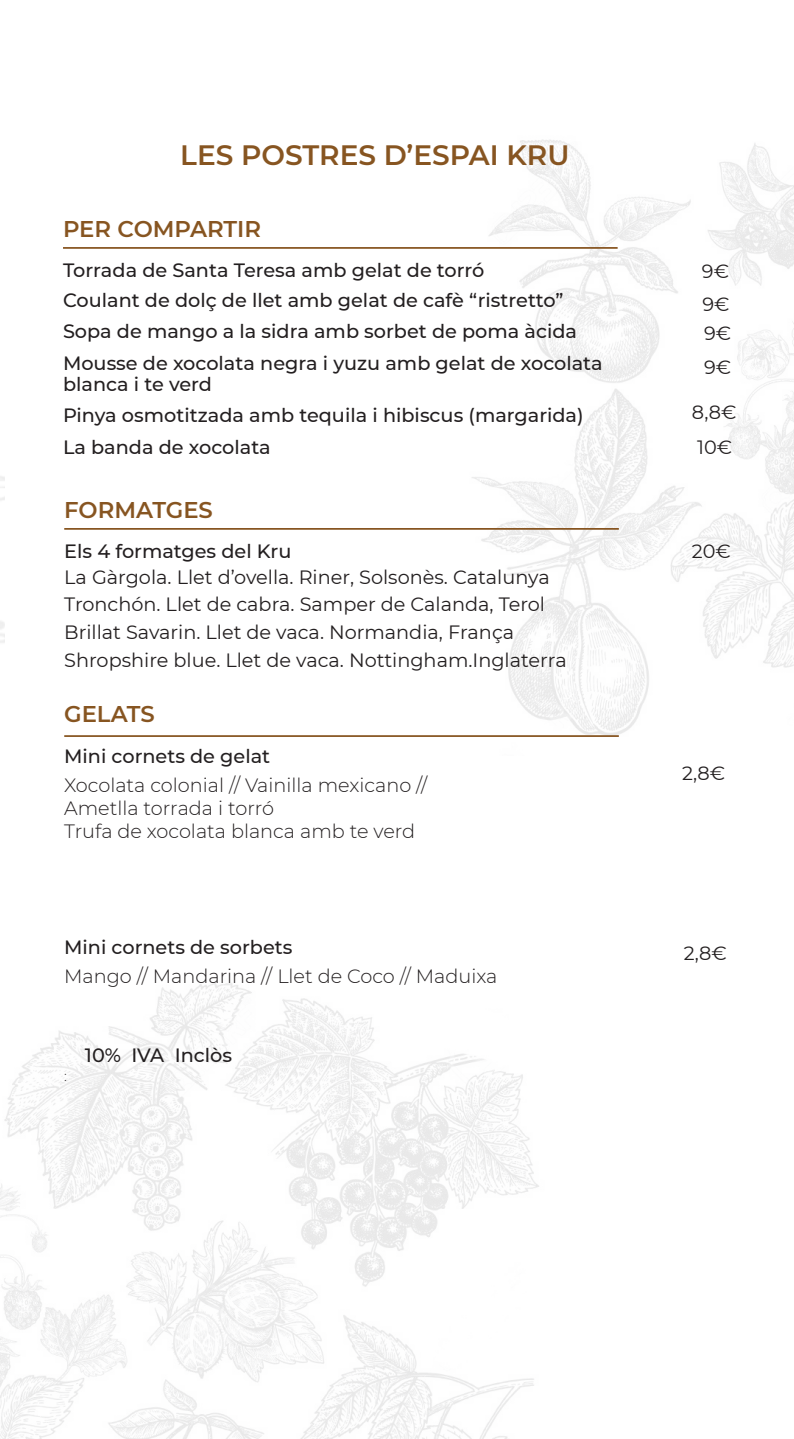
<style>
.page{position:relative;width:794px;height:1439px;background:#fff}
.page>*{position:absolute;margin:0;border:0;box-sizing:border-box;transform-origin:0 0}
.t1{font:600 28px "Montserrat";color:#875521}
.t2{font:600 22.75px "Montserrat";color:#875521}
.t3{font:500 19.25px/31.5px "Montserrat";color:#231f20}
.t4{font:19.25px/26.2px "Montserrat";color:#231f20}
.t5{font:300 19.25px/22.8px "Montserrat";color:#231f20}
.t6{font:300 14px "Montserrat";color:#231f20}
</style>
<div class="page">
<img style="left:472px;top:139px;width:322px;height:596px">
<img style="left:0;top:983px;width:539px;height:456px">
<hr style="left:63px;top:247px;width:554px;height:2px;background:#875521">
<hr style="left:64px;top:528px;width:555px;height:2px;background:#875521">
<hr style="left:64px;top:735px;width:555px;height:2px;background:#875521">
<h1 class="t1" style="left:180px;top:137px;width:391px">LES POSTRES D’ESPAI KRU</h1>
<p class="t2" style="left:63px;top:215px;width:200px">PER COMPARTIR</p>
<p class="t3" style="left:63px;top:255px;width:502px;line-height:29.8px">Torrada de Santa Teresa amb gelat de torró<br>Coulant de dolç de llet amb gelat de cafè “ristretto”</p>
<p class="t3" style="left:63px;top:316px;width:541px">Sopa de mango a la sidra amb sorbet de poma àcida<br>Mousse de xocolata negra i yuzu amb gelat de xocolata</p>
<p class="t3" style="left:63px;top:368px;width:522px">blanca i te verd<br>Pinya osmotitzada amb tequila i hibiscus (margarida)<br>La banda de xocolata</p>
<p class="t2" style="left:64px;top:496px;width:150px">FORMATGES</p>
<p class="t3" style="left:64px;top:535px;width:229px">Els 4 formatges del Kru</p>
<p class="t4" style="left:64px;top:564px;width:487px">La Gàrgola. Llet d’ovella. Riner, Solsonès. Catalunya<br>Tronchón. Llet de cabra. Samper de Calanda, Terol</p>
<p class="t4" style="left:64px;top:618px;width:504px;line-height:28px">Brillat Savarin. Llet de vaca. Normandia, França<br>Shropshire blue. Llet de vaca. Nottingham.Inglaterra</p>
<p class="t2" style="left:64px;top:700px;width:92px">GELATS</p>
<p class="t3" style="left:64px;top:740px;width:207px">Mini cornets de gelat</p>
<p class="t5" style="left:64px;top:774px;width:365px">Xocolata colonial // Vainilla mexicano //<br>Ametlla torrada i torró<br>Trufa de xocolata blanca amb te verd</p>
<p class="t3" style="left:64px;top:931px;width:230px">Mini cornets de sorbets</p>
<p class="t5" style="left:64px;top:965px;width:435px">Mango // Mandarina // Llet de Coco // Maduixa</p>
<p class="t6" style="left:64px;top:1067px;width:4px">:</p>
<p class="t3" style="left:85px;top:1039px;width:149px">10% IVA Inclòs</p>
<p class="t4" style="left:702px;top:254px;width:29px;line-height:32.9px">9€<br>9€</p>
<p class="t4" style="left:704px;top:315px;width:29px;line-height:34.3px">9€<br>9€</p>
<p class="t4" style="left:692px;top:394px;width:46px;line-height:35.2px">8,8€<br>10€</p>
<p class="t4" style="left:692px;top:538px;width:41px">20€</p>
<p class="t4" style="left:682px;top:760px;width:45px">2,8€</p>
<p class="t4" style="left:684px;top:940px;width:45px">2,8€</p>
</div>
